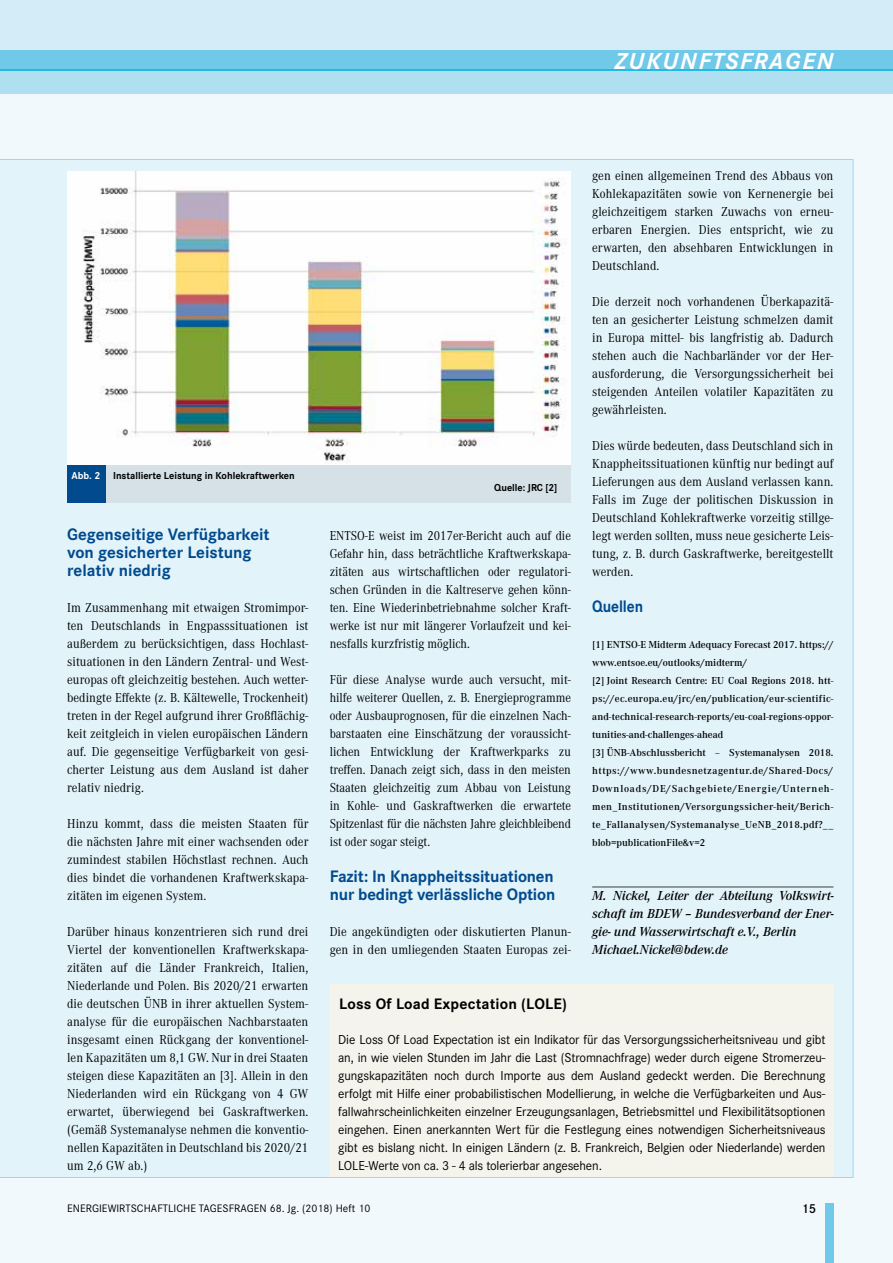
<style>
.page{position:relative;width:893px;height:1263px;background:#fff}
.page>*{position:absolute;margin:0;border:0;box-sizing:border-box;transform-origin:0 0}
.t1{font:italic 700 24px "Corporate S";letter-spacing:.075em;color:#fff}
.t2{font:700 17.25px/18px "Corporate S";letter-spacing:-.01em;color:#004a8d}
.t3{font:700 17.25px "Corporate S";letter-spacing:-.01em;color:#004a8d;scale:.89 1}
.t4{font:700 15.75px "Corporate S";letter-spacing:.01em;color:#000}
.t5{font:13.5px/18px "Corporate A";letter-spacing:.005em;color:#000;text-align:justify;scale:.92 1}
.t6{font:13.5px/18px "Corporate A";letter-spacing:.005em;color:#000;text-align:justify;scale:.9 1}
.t7{font:13.5px/18px "Corporate S";letter-spacing:-.01em;color:#000;text-align:justify}
.t8{font:italic 600 13.5px/18px "Corporate A";color:#000}
.t9{font:600 13.5px "Corporate S";color:#000}
.t10{font:11.25px "Corporate S";letter-spacing:.005em;color:#000}
.t11{font:600 10.5px/18px "Corporate A";letter-spacing:.01em;color:#000}
.t12{font:700 10.5px "Corporate S";color:#000}
.s1{color:#fff}
</style>
<div class="page">
<div style="left:0;top:66px;width:893px;height:1197px;background:#f1f9fc"></div>
<div style="left:0;top:159px;width:853px;height:1019px;background:#e2f3fa"></div>
<div style="left:0;top:0;width:893px;height:71px;background:#d3ecf7"></div>
<div style="left:0;top:50px;width:893px;height:19px;background:#70c9e8"></div>
<div style="left:0;top:69px;width:893px;height:5px;background:#23bae2"></div>
<div style="left:825px;top:1203px;width:8px;height:60px;background:#70c9e8"></div>
<div style="left:0;top:71px;width:893px;height:23px;background:#b0dff1"></div>
<hr style="left:592px;top:886px;width:241px;height:1px;background:#3e3d40">
<img style="left:67px;top:171px;width:504px;height:294px">
<div style="left:67px;top:465px;width:504px;height:38px;background:#d5e1e7"></div>
<div style="left:67px;top:465px;width:38px;height:38px;background:#004a8d"></div>
<div style="left:330px;top:984px;width:503px;height:193px;background:#f4f4ed"></div>
<h1 class="t1" style="left:615px;top:47px;width:220px">ZUKUNFTSFRAGEN</h1>
<p class="t12" style="left:71px;top:469px;width:225px"><span class="s1">Abb. 2</span> Installierte Leistung in Kohlekraftwerken</p>
<p class="t2" style="left:67px;top:526px;width:204px">Gegenseitige Verfügbarkeit von gesicherter Leistung relativ niedrig</p>
<p class="t5" style="left:67px;top:599px;width:264px">Im Zusammenhang mit etwaigen Stromimpor&shy;ten Deutschlands in Engpasssituationen ist außerdem zu berücksichtigen, dass Hochlast&shy;situationen in den Ländern Zentral- und West&shy;europas oft gleichzeitig bestehen. Auch wetter&shy;bedingte Effekte (z. B. Kältewelle, Trockenheit) treten in der Regel aufgrund ihrer Großflächig&shy;keit zeitgleich in vielen europäischen Ländern auf. Die gegenseitige Verfügbarkeit von gesi&shy;cherter Leistung aus dem Ausland ist daher relativ niedrig.</p>
<p class="t5" style="left:67px;top:815px;width:264px">Hinzu kommt, dass die meisten Staaten für die nächsten Jahre mit einer wachsenden oder zumindest stabilen Höchstlast rechnen. Auch dies bindet die vorhandenen Kraftwerkskapa&shy;zitäten im eigenen System.</p>
<p class="t5" style="left:67px;top:923px;width:264px">Darüber hinaus konzentrieren sich rund drei Viertel der konventionellen Kraftwerkskapa&shy;zitäten auf die Länder Frankreich, Italien, Niederlande und Polen. Bis 2020/21 erwarten die deutschen ÜNB in ihrer aktuellen System&shy;analyse für die europäischen Nachbarstaaten insgesamt einen Rückgang der konventionel&shy;len Kapazitäten um 8,1 GW. Nur in drei Staaten steigen diese Kapazitäten an [3]. Allein in den Niederlanden wird ein Rückgang von 4 GW erwartet, überwiegend bei Gaskraftwerken. (Gemäß Systemanalyse nehmen die konventio&shy;nellen Kapazitäten in Deutschland bis 2020/21 um 2,6 GW ab.)</p>
<p class="t12" style="left:494px;top:481px;width:65px">Quelle: JRC [2]</p>
<p class="t6" style="left:330px;top:527px;width:270px">ENTSO-E weist im 2017er-Bericht auch auf die Gefahr hin, dass beträchtliche Kraftwerkskapa&shy;zitäten aus wirtschaftlichen oder regulatori&shy;schen Gründen in die Kaltreserve gehen könn&shy;ten. Eine Wiederinbetriebnahme solcher Kraft&shy;werke ist nur mit längerer Vorlaufzeit und kei&shy;nesfalls kurzfristig möglich.</p>
<p class="t6" style="left:330px;top:671px;width:270px">Für diese Analyse wurde auch versucht, mit&shy;hilfe weiterer Quellen, z. B. Energieprogramme oder Ausbauprognosen, für die einzelnen Nach&shy;barstaaten eine Einschätzung der voraussicht&shy;lichen Entwicklung der Kraftwerkparks zu treffen. Danach zeigt sich, dass in den meisten Staaten gleichzeitig zum Abbau von Leistung in Kohle- und Gaskraftwerken die erwartete Spitzenlast für die nächsten Jahre gleichbleibend ist oder sogar steigt.</p>
<p class="t2" style="left:330px;top:868px;width:227px">Fazit: In Knappheitssituationen nur bedingt verlässliche Option</p>
<p class="t5" style="left:330px;top:923px;width:264px">Die angekündigten oder diskutierten Planun&shy;gen in den umliegenden Staaten Europas zei-</p>
<p class="t5" style="left:592px;top:167px;width:264px">gen einen allgemeinen Trend des Abbaus von Kohlekapazitäten sowie von Kernenergie bei gleichzeitigem starken Zuwachs von erneu&shy;erbaren Energien. Dies entspricht, wie zu erwarten, den absehbaren Entwicklungen in Deutschland.</p>
<p class="t5" style="left:592px;top:293px;width:264px">Die derzeit noch vorhandenen Überkapazitä&shy;ten an gesicherter Leistung schmelzen damit in Europa mittel- bis langfristig ab. Dadurch stehen auch die Nachbarländer vor der Her&shy;ausforderung, die Versorgungssicherheit bei steigenden Anteilen volatiler Kapazitäten zu gewährleisten.</p>
<p class="t5" style="left:592px;top:437px;width:264px">Dies würde bedeuten, dass Deutschland sich in Knappheitssituationen künftig nur bedingt auf Lieferungen aus dem Ausland verlassen kann.<br>Falls im Zuge der politischen Diskussion in Deutschland Kohlekraftwerke vorzeitig stillge&shy;legt werden sollten, muss neue gesicherte Leis&shy;tung, z. B. durch Gaskraftwerke, bereitgestellt werden.</p>
<p class="t3" style="left:592px;top:596px;width:59px">Quellen</p>
<p class="t11" style="left:592px;top:636px;width:243px">[1] ENTSO-E Midterm Adequacy Forecast 2017. https:// www.entsoe.eu/outlooks/midterm/<br>[2] Joint Research Centre: EU Coal Regions 2018. htt&shy;ps://ec.europa.eu/jrc/en/publication/eur-scientific&shy;and-technical-research-reports/eu-coal-regions-oppor&shy;tunities-and-challenges-ahead<br>[3] ÜNB-Abschlussbericht – Systemanalysen 2018. https://www.bundesnetzagentur.de/Shared-Docs/ Downloads/DE/Sachgebiete/Energie/Unterneh&shy;men_Institutionen/Versorgungssicher-heit/Berich&shy;te_Fallanalysen/Systemanalyse_UeNB_2018.pdf?__ blob=publicationFile&amp;v=2</p>
<p class="t8" style="left:592px;top:887px;width:243px">M. Nickel, Leiter der Abteilung Volkswirt&shy;schaft im BDEW – Bundesverband der Ener&shy;gie- und Wasserwirtschaft e.V., Berlin Michael.Nickel@bdew.de</p>
<p class="t4" style="left:339px;top:994px;width:229px">Loss Of Load Expectation (LOLE)</p>
<p class="t7" style="left:338px;top:1031px;width:489px">Die Loss Of Load Expectation ist ein Indikator für das Versorgungssicherheitsniveau und gibt an, in wie vielen Stunden im Jahr die Last (Stromnachfrage) weder durch eigene Stromerzeu&shy;gungskapazitäten noch durch Importe aus dem Ausland gedeckt werden. Die Berechnung erfolgt mit Hilfe einer probabilistischen Modellierung, in welche die Verfügbarkeiten und Aus&shy;fallwahrscheinlichkeiten einzelner Erzeugungsanlagen, Betriebsmittel und Flexibilitätsoptionen eingehen. Einen anerkannten Wert für die Festlegung eines notwendigen Sicherheitsniveaus gibt es bislang nicht. In einigen Ländern (z. B. Frankreich, Belgien oder Niederlande) werden LOLE-Werte von ca. 3 - 4 als tolerierbar angesehen.</p>
<p class="t10" style="left:67px;top:1202px;width:305px">ENERGIEWIRTSCHAFTLICHE TAGESFRAGEN 68. Jg. (2018) Heft 10</p>
<p class="t9" style="left:801px;top:1201px;width:16px">15</p>
</div>
